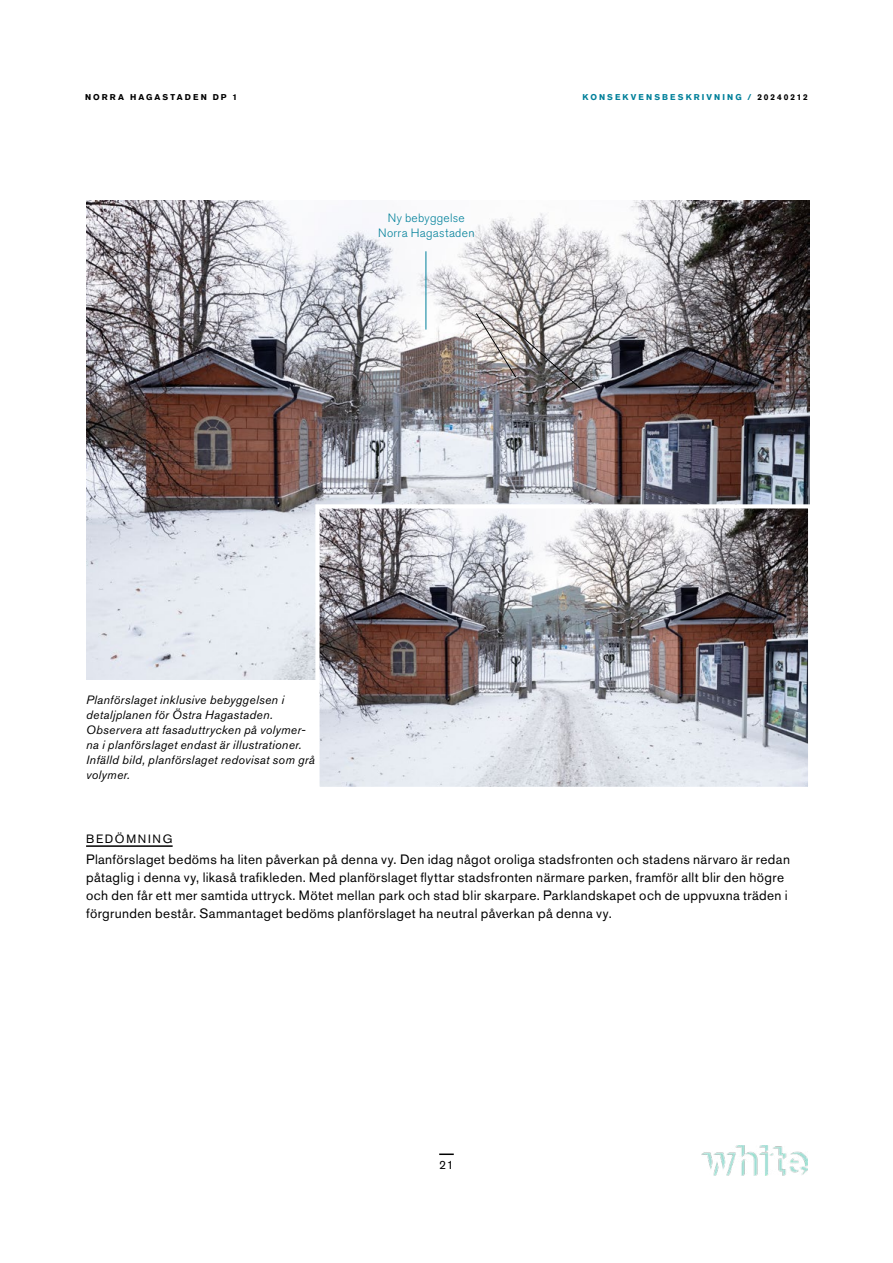
<style>
.page{position:relative;width:893px;height:1263px;background:#fff}
.page>*{position:absolute;margin:0;border:0;box-sizing:border-box;transform-origin:0 0}
.t1{font:13.5px/18px "Akzidenz Grotesk Std";letter-spacing:.025em;color:#000}
.t2{font:italic 12px/15px "Akzidenz Grotesk Std";letter-spacing:.025em;color:#000}
.t3{font:300 12px/15px "Akzidenz Grotesk Std";letter-spacing:.025em;color:#00809a;text-align:center}
.t4{font:12px "Akzidenz Grotesk Std";letter-spacing:.14em;color:#000}
.t5{font:700 8.4px "Akzidenz Grotesk Std";letter-spacing:.25em;color:#00809a}
.t6{font:700 8.4px "Akzidenz Grotesk Std";letter-spacing:.255em;color:#000}
.s1{color:#000}
</style>
<div class="page">
<img style="left:702px;top:1145px;width:106px;height:30px">
<svg style="left:439px;top:1153px;width:15px;height:2px"></svg>
<img style="left:86px;top:200px;width:723px;height:480px">
<hr style="left:426px;top:251px;width:1px;height:79px;background:#00809a">
<svg style="left:475px;top:312px;width:107px;height:78px;background:#a19d9d"></svg>
<hr style="left:86px;top:845px;width:87px;height:2px;background:#000">
<img style="left:320px;top:509px;width:487px;height:277px">
<div style="left:315px;top:504px;width:497px;height:287px;border:4px solid #fff"></div>
<p class="t6" style="left:85px;top:92px;width:154px">NORRA HAGASTADEN DP 1</p>
<p class="t5" style="left:582px;top:92px;width:227px">KONSEKVENSBESKRIVNING / <span class="s1">20240212</span></p>
<p class="t3" style="left:378px;top:211px;width:98px">Ny bebyggelse<br>Norra Hagastaden</p>
<p class="t2" style="left:86px;top:692px;width:230px">Planförslaget inklusive bebyggelsen i detaljplanen för Östra Hagastaden.<br>Observera att fasaduttrycken på volymer&shy;na i planförslaget endast är illustrationer.<br>Infälld bild, planförslaget redovisat som grå volymer.</p>
<p class="t4" style="left:86px;top:832px;width:88px">BEDÖMNING</p>
<p class="t1" style="left:86px;top:850px;width:705px">Planförslaget bedöms ha liten påverkan på denna vy. Den idag något oroliga stadsfronten och stadens närvaro är redan påtaglig i denna vy, likaså trafikleden. Med planförslaget flyttar stadsfronten närmare parken, framför allt blir den högre och den får ett mer samtida uttryck. Mötet mellan park och stad blir skarpare. Parklandskapet och de uppvuxna träden i förgrunden består. Sammantaget bedöms planförslaget ha neutral påverkan på denna vy.</p>
<p class="t4" style="left:439px;top:1158px;width:16px">21</p>
</div>
